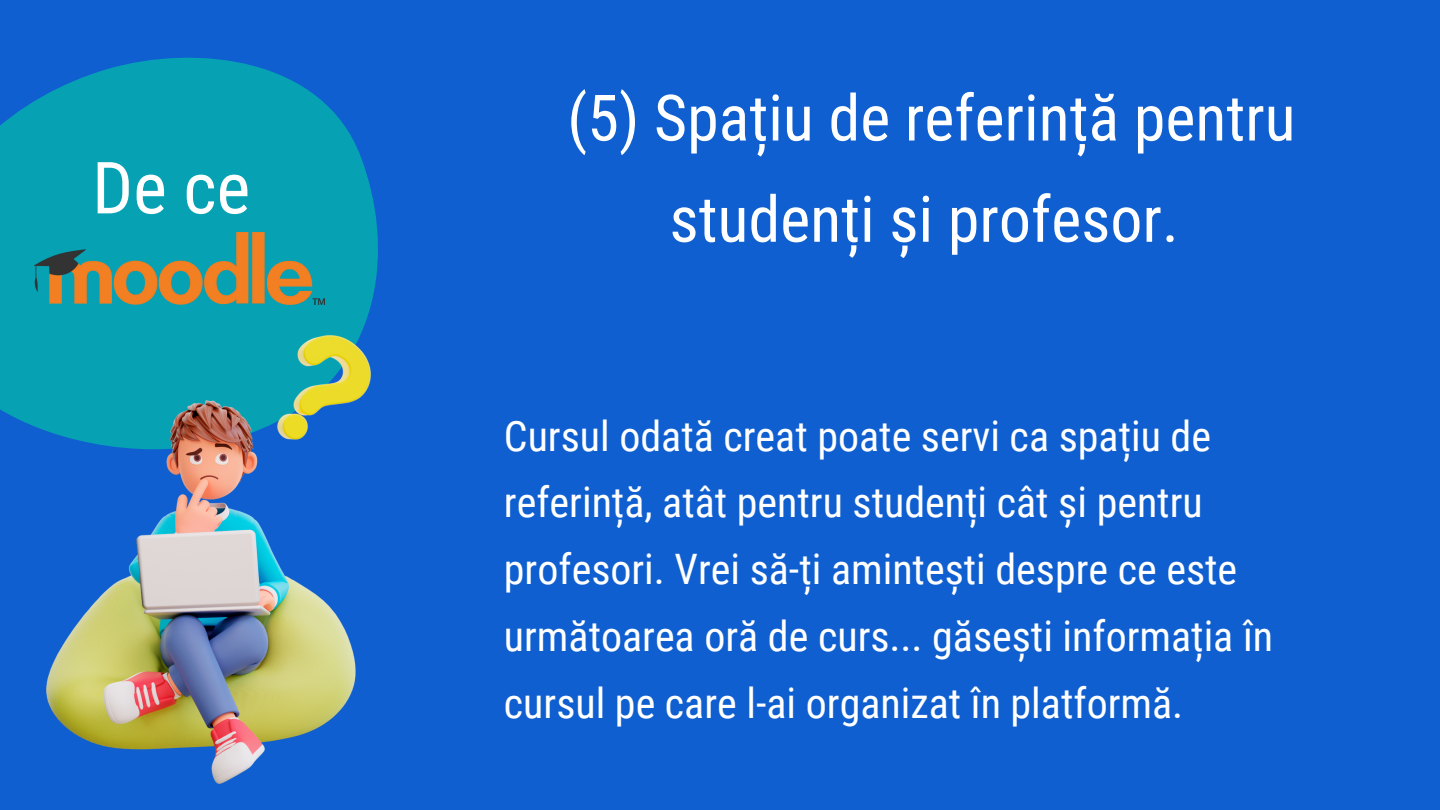
<style>
.page{position:relative;width:1440px;height:810px;background:#0f5fd0}
.page>*{position:absolute;margin:0;border:0;box-sizing:border-box;transform-origin:0 0}
.t1{font:72px "Roboto Condensed";color:#fff}
.t2{font:64px/101.2px "Roboto Condensed";color:#fff;text-align:center}
.t3{font:42px/66.8px "Roboto Condensed";color:#fff}
</style>
<div class="page">
<svg style="left:0;top:57px;width:378px;height:374px;background:#0798b7"></svg>
<img style="left:35px;top:233px;width:289px;height:71px">
<img style="left:47px;top:335px;width:324px;height:448px">
<p class="t1" style="left:92px;top:147px;width:160px">De ce</p>
<p class="t2" style="left:567px;top:68px;width:730px">(5) Spațiu de referință pentru studenți și profesor.</p>
<p class="t3" style="left:504px;top:403px;width:771px">Cursul odată creat poate servi ca spațiu de referință, atât pentru studenți cât și pentru profesori. Vrei să-ți amintești despre ce este următoarea oră de curs... găsești informația în cursul pe care l-ai organizat în platformă.</p>
</div>
